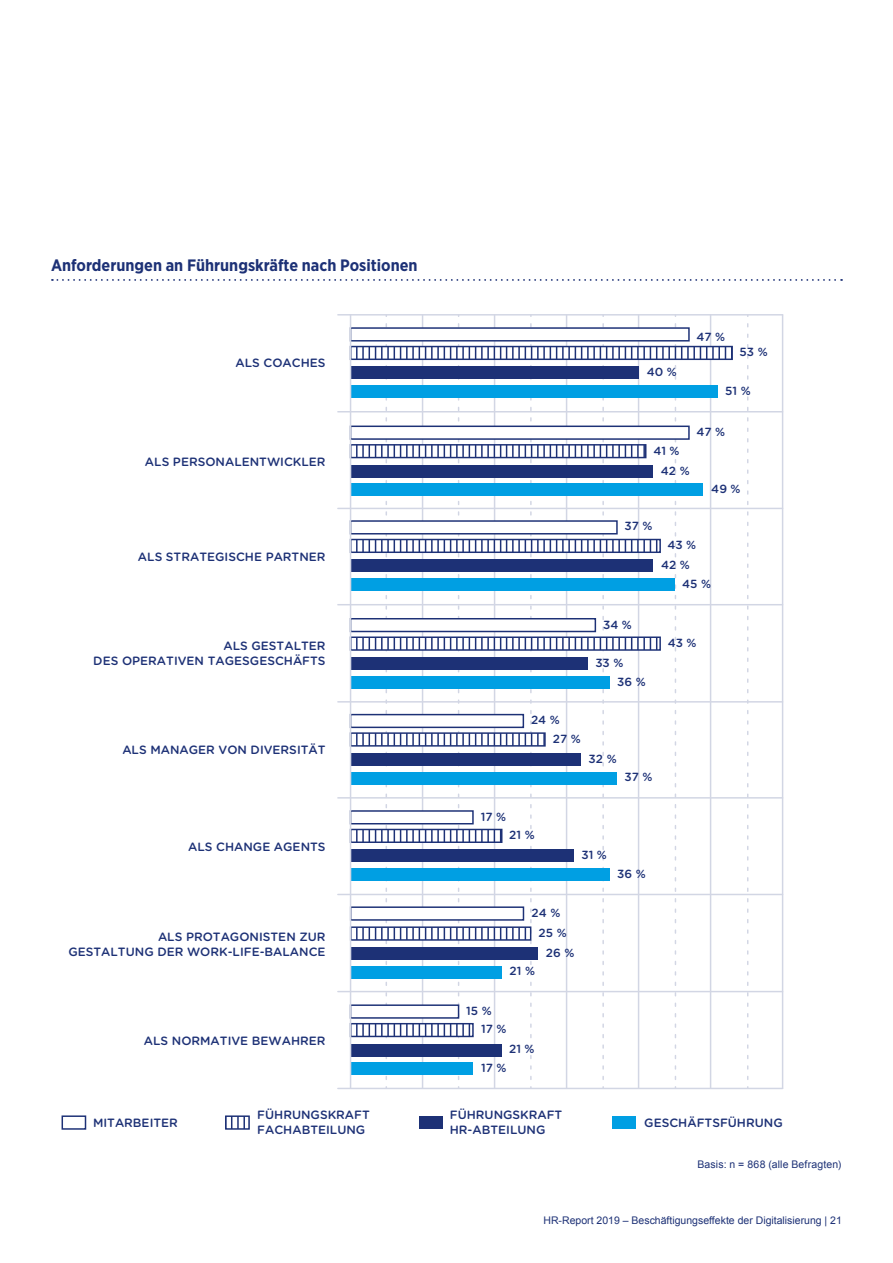
<style>
.page{position:relative;width:893px;height:1263px;background:#fff}
.page>*{position:absolute;margin:0;border:0;box-sizing:border-box;transform-origin:0 0}
.t1{font:700 16.5px "Gotham Narrow";color:#1d3176}
.t2{font:500 12px/15px "Gotham Rounded";color:#1d3176;text-align:right}
.t3{font:500 11.85px/18.5px "Gotham Rounded";color:#1d3176}
.t4{font:10.5px "Arial";color:#1d3176}
</style>
<div class="page">
<svg style="left:52px;top:279px;width:790px;height:2px"></svg>
<svg style="left:386px;top:324px;width:1px;height:764px"></svg>
<svg style="left:458px;top:324px;width:1px;height:764px"></svg>
<svg style="left:530px;top:324px;width:2px;height:764px"></svg>
<svg style="left:602px;top:324px;width:2px;height:764px"></svg>
<svg style="left:675px;top:324px;width:1px;height:764px"></svg>
<svg style="left:747px;top:324px;width:1px;height:764px"></svg>
<hr style="left:422px;top:315px;width:1px;height:773px;background:#d2d6e4">
<hr style="left:494px;top:315px;width:1px;height:773px;background:#d2d6e4">
<hr style="left:566px;top:315px;width:1px;height:773px;background:#d2d6e4">
<hr style="left:638px;top:315px;width:1px;height:773px;background:#d2d6e4">
<hr style="left:710px;top:315px;width:1px;height:773px;background:#d2d6e4">
<hr style="left:782px;top:315px;width:1px;height:773px;background:#d2d6e4">
<hr style="left:338px;top:314px;width:445px;height:2px;background:#d2d6e4">
<hr style="left:338px;top:411px;width:445px;height:1px;background:#d2d6e4">
<hr style="left:338px;top:508px;width:445px;height:1px;background:#d2d6e4">
<hr style="left:338px;top:604px;width:445px;height:1px;background:#d2d6e4">
<hr style="left:338px;top:701px;width:445px;height:1px;background:#d2d6e4">
<hr style="left:338px;top:797px;width:445px;height:1px;background:#d2d6e4">
<hr style="left:338px;top:894px;width:445px;height:1px;background:#d2d6e4">
<hr style="left:338px;top:991px;width:445px;height:1px;background:#d2d6e4">
<div style="left:351px;top:328px;width:338px;height:13px;background:#fff"></div>
<div style="left:350px;top:327px;width:340px;height:14px;border:1px solid #1d3176"></div>
<div style="left:351px;top:1062px;width:122px;height:13px;background:#009fe3"></div>
<div style="left:351px;top:1044px;width:151px;height:12px;background:#1d3176"></div>
<svg style="left:351px;top:347px;width:381px;height:689px"></svg>
<hr style="left:350px;top:315px;width:1px;height:773px;background:#d2d6e4">
<hr style="left:338px;top:1088px;width:445px;height:1px;background:#d2d6e4">
<div style="left:62px;top:1115px;width:24px;height:15px;border:1px solid #1d3176"></div>
<div style="left:419px;top:1116px;width:23px;height:13px;background:#1d3176"></div>
<div style="left:613px;top:1116px;width:23px;height:13px;background:#009fe3"></div>
<div style="left:225px;top:1115px;width:25px;height:15px;border:1px solid #1d3176"></div>
<svg style="left:226px;top:1116px;width:24px;height:13px"></svg>
<h1 class="t1" style="left:51px;top:254px;width:368px">Anforderungen an Führungskräfte nach Positionen</h1>
<p class="t2" style="left:236px;top:355px;width:92px">ALS COACHES</p>
<p class="t3" style="left:647px;top:362px;width:32px">40 %</p>
<p class="t3" style="left:696px;top:327px;width:30px">47 %</p>
<p class="t3" style="left:739px;top:342px;width:30px">53 %</p>
<p class="t3" style="left:725px;top:381px;width:27px">51 %</p>
<p class="t3" style="left:696px;top:422px;width:30px">47 %</p>
<p class="t2" style="left:145px;top:454px;width:182px">ALS PERSONALENTWICKLER</p>
<p class="t3" style="left:661px;top:440px;width:30px;line-height:20px;text-indent:-8px">41 %<br>42 %</p>
<p class="t3" style="left:624px;top:516px;width:29px">37 %</p>
<p class="t3" style="left:711px;top:479px;width:31px">49 %</p>
<p class="t2" style="left:138px;top:548px;width:189px">ALS STRATEGISCHE PARTNER</p>
<p class="t3" style="left:661px;top:535px;width:37px;line-height:20px;text-align:center">43 %<br>42 %</p>
<p class="t3" style="left:682px;top:574px;width:30px">45 %</p>
<p class="t2" style="left:93px;top:637px;width:234px">ALS GESTALTER<br>DES OPERATIVEN TAGESGESCHÄFTS</p>
<p class="t2" style="left:122px;top:741px;width:205px">ALS MANAGER VON DIVERSITÄT</p>
<p class="t2" style="left:188px;top:838px;width:139px">ALS CHANGE AGENTS</p>
<p class="t2" style="left:68px;top:929px;width:259px">ALS PROTAGONISTEN ZUR<br>GESTALTUNG DER WORK-LIFE-BALANCE</p>
<p class="t2" style="left:144px;top:1032px;width:183px">ALS NORMATIVE BEWAHRER</p>
<p class="t3" style="left:603px;top:615px;width:30px">34 %</p>
<p class="t3" style="left:617px;top:653px;width:30px;text-indent:-22px">33 %<br>36 %</p>
<p class="t3" style="left:531px;top:710px;width:30px">24 %</p>
<p class="t3" style="left:553px;top:729px;width:29px">27 %</p>
<p class="t3" style="left:589px;top:749px;width:30px">32 %</p>
<p class="t3" style="left:624px;top:767px;width:29px">37 %</p>
<p class="t3" style="left:481px;top:807px;width:27px">17 %</p>
<p class="t3" style="left:509px;top:825px;width:27px">21 %</p>
<p class="t3" style="left:581px;top:845px;width:27px">31 %</p>
<p class="t3" style="left:617px;top:864px;width:30px">36 %</p>
<p class="t3" style="left:532px;top:903px;width:30px">24 %</p>
<p class="t3" style="left:539px;top:923px;width:30px">25 %</p>
<p class="t3" style="left:510px;top:961px;width:27px">21 %</p>
<p class="t3" style="left:546px;top:943px;width:30px">26 %</p>
<p class="t3" style="left:481px;top:1001px;width:27px;text-indent:-15px">15 %<br>17 %</p>
<p class="t3" style="left:509px;top:1039px;width:27px">21 %</p>
<p class="t3" style="left:481px;top:1058px;width:27px">17 %</p>
<p class="t3" style="left:668px;top:633px;width:30px">43 %</p>
<p class="t2" style="left:93px;top:1114px;width:86px">MITARBEITER</p>
<p class="t2" style="left:257px;top:1106px;width:114px;text-align:left">FÜHRUNGSKRAFT<br>FACHABTEILUNG</p>
<p class="t2" style="left:450px;top:1106px;width:114px;text-align:left">FÜHRUNGSKRAFT<br>HR-ABTEILUNG</p>
<p class="t2" style="left:644px;top:1114px;width:140px">GESCHÄFTSFÜHRUNG</p>
<p class="t4" style="left:697px;top:1157px;width:145px">Basis: n = 868 (alle Befragten)</p>
<p class="t4" style="left:543px;top:1213px;width:300px">HR-Report 2019 – Beschäftigungseffekte der Digitalisierung | 21</p>
</div>
